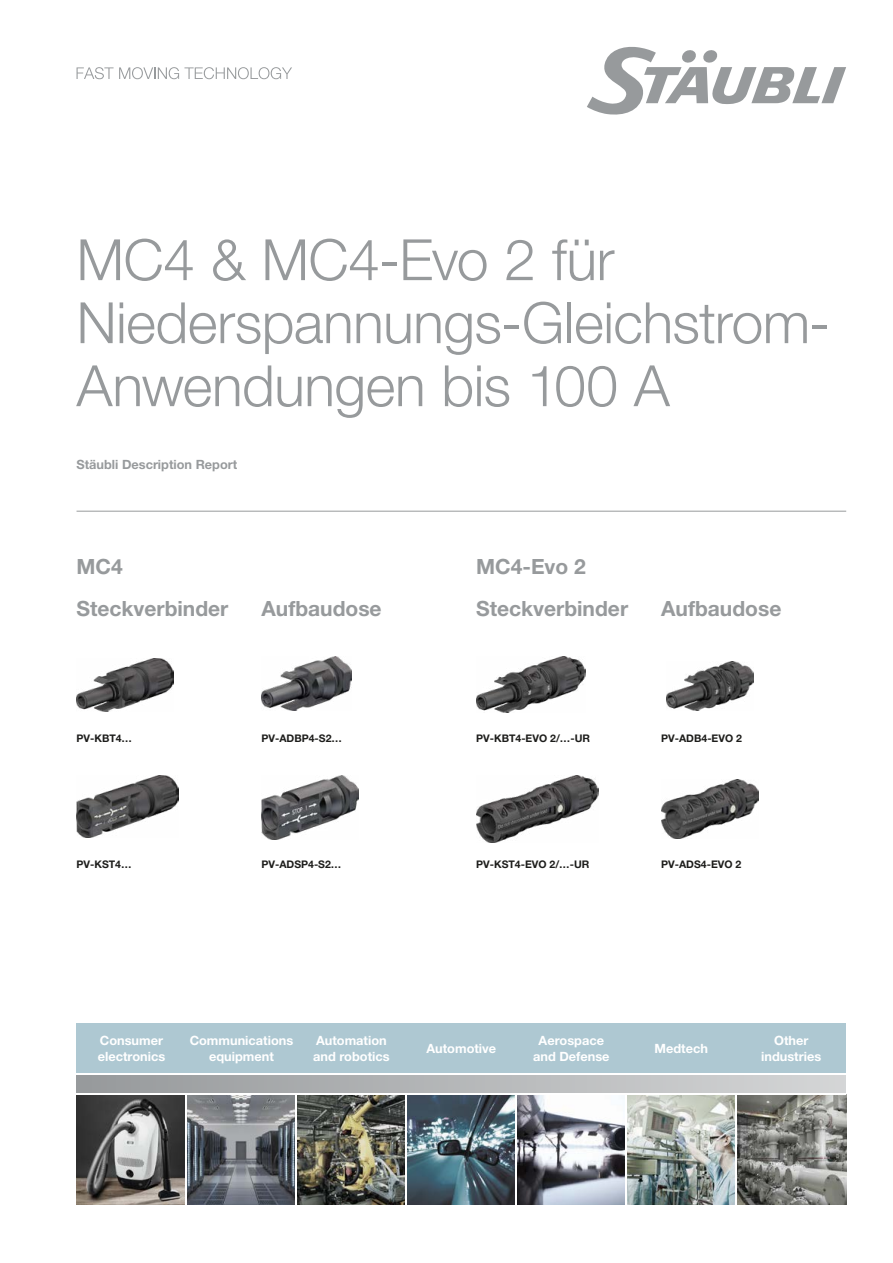
<style>
.page{position:relative;width:893px;height:1263px;background:#fff}
.page>*{position:absolute;margin:0;border:0;box-sizing:border-box;transform-origin:0 0}
.DS_Headline{font:300 57px/63px "Helvetica Neue LTW1 G";letter-spacing:-.01em;color:#979a9c}
.DS_Headline_Table{font:700 21px "Helvetica Neue LTW1 G";color:#979a9c}
.t1{font:700 12.75px/15.3px "Helvetica Neue LTW1 G";color:#fff}
.DS_URL{font:700 12.75px "Helvetica Neue LTW1 G";color:#979a9c}
.DS_Capture_Products{font:700 10.5px "Helvetica Neue LTW1 G";color:#1d1d1b}
</style>
<div class="page">
<svg style="left:587px;top:47px;width:259px;height:68px"></svg>
<hr style="left:77px;top:511px;width:769px;height:1px;background:#979a9c">
<svg style="left:77px;top:67px;width:215px;height:12px"></svg>
<img style="left:77px;top:658px;width:97px;height:54px">
<img style="left:667px;top:661px;width:86px;height:49px">
<img style="left:661px;top:779px;width:98px;height:60px">
<img style="left:476px;top:656px;width:109px;height:57px">
<img style="left:476px;top:775px;width:123px;height:67px">
<img style="left:261px;top:656px;width:90px;height:54px">
<img style="left:77px;top:775px;width:102px;height:62px">
<img style="left:261px;top:776px;width:97px;height:64px">
<img style="left:77px;top:1095px;width:769px;height:109px">
<div style="left:77px;top:1075px;width:769px;height:18px;background:linear-gradient(to right,#96999b,#d4d6d6)"></div>
<hr style="left:186px;top:1094px;width:1px;height:110px;background:#fff">
<hr style="left:296px;top:1094px;width:1px;height:110px;background:#fff">
<hr style="left:406px;top:1094px;width:1px;height:111px;background:#fff">
<hr style="left:516px;top:1094px;width:1px;height:111px;background:#fff">
<hr style="left:625px;top:1094px;width:2px;height:110px;background:#fff">
<hr style="left:735px;top:1094px;width:2px;height:110px;background:#fff">
<div style="left:77px;top:1023px;width:769px;height:50px;background:#aec8d2"></div>
<p class="DS_Headline" style="left:77px;top:228px;width:755px">MC4 &amp; MC4-Evo 2 für<br>Niederspannungs-Gleichstrom-<br>Anwendungen bis 100 A</p>
<p class="DS_URL" style="left:77px;top:457px;width:162px">Stäubli Description Report</p>
<p class="DS_Headline_Table" style="left:77px;top:554px;width:48px">MC4</p>
<p class="DS_Headline_Table" style="left:476px;top:554px;width:111px">MC4-Evo 2</p>
<p class="DS_Headline_Table" style="left:77px;top:596px;width:153px">Steckverbinder</p>
<p class="DS_Headline_Table" style="left:261px;top:596px;width:122px">Aufbaudose</p>
<p class="DS_Headline_Table" style="left:476px;top:596px;width:153px">Steckverbinder</p>
<p class="DS_Headline_Table" style="left:661px;top:596px;width:122px">Aufbaudose</p>
<p class="DS_Capture_Products" style="left:77px;top:732px;width:57px">PV-KBT4…</p>
<p class="DS_Capture_Products" style="left:77px;top:858px;width:57px">PV-KST4…</p>
<p class="DS_Capture_Products" style="left:261px;top:732px;width:82px">PV-ADBP4-S2…</p>
<p class="DS_Capture_Products" style="left:261px;top:858px;width:81px">PV-ADSP4-S2…</p>
<p class="DS_Capture_Products" style="left:476px;top:732px;width:115px">PV-KBT4-EVO 2/…-UR</p>
<p class="DS_Capture_Products" style="left:476px;top:858px;width:115px">PV-KST4-EVO 2/…-UR</p>
<p class="DS_Capture_Products" style="left:661px;top:732px;width:82px">PV-ADB4-EVO 2</p>
<p class="DS_Capture_Products" style="left:661px;top:858px;width:82px">PV-ADS4-EVO 2</p>
<p class="t1" style="left:98px;top:1033px;width:69px">Consumer electronics</p>
<p class="t1" style="left:190px;top:1033px;width:105px;text-align:center">Communications equipment</p>
<p class="t1" style="left:313px;top:1033px;width:78px">Automation and robotics</p>
<p class="t1" style="left:426px;top:1041px;width:71px">Automotive</p>
<p class="t1" style="left:533px;top:1033px;width:78px;text-align:center">Aerospace and Defense</p>
<p class="t1" style="left:655px;top:1041px;width:55px">Medtech</p>
<p class="t1" style="left:774px;top:1033px;width:36px">Other</p>
<p class="t1" style="left:761px;top:1048px;width:62px">industries</p>
</div>
